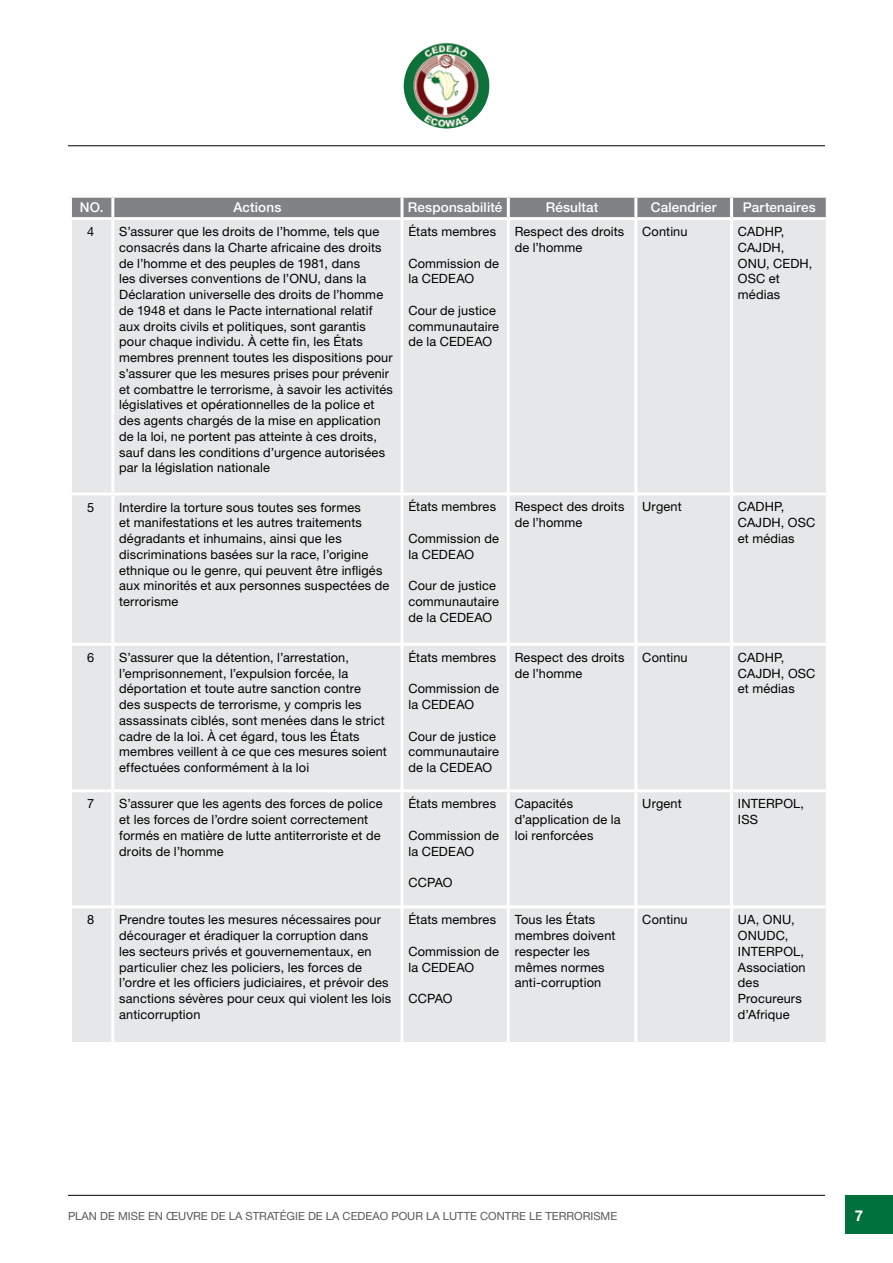
<style>
.page{position:relative;width:893px;height:1263px;background:#fff}
.page>*{position:absolute;margin:0;border:0;box-sizing:border-box;transform-origin:0 0}
.t1{font:700 15px "Helvetica Neue LT Std";color:#fff}
.t2{font:500 13.5px "Helvetica Neue LT Std";letter-spacing:.01em;color:#fff}
.t3{font:12.75px/15.8px "Helvetica Neue LT Std";letter-spacing:.01em;color:#000}
.t4{font:11.25px "Helvetica Neue LT Std";color:#58595b}
</style>
<div class="page">
<div style="left:845px;top:1195px;width:48px;height:38px;background:#00703c"></div>
<hr style="left:68px;top:1195px;width:757px;height:1px;background:#000">
<hr style="left:68px;top:145px;width:757px;height:1px;background:#000">
<img style="left:403px;top:43px;width:41px;height:73px">
<div style="left:72px;top:198px;width:754px;height:19px;background:#808285"></div>
<div style="left:72px;top:220px;width:754px;height:822px;background:#e6e7e8"></div>
<hr style="left:111px;top:198px;width:3px;height:19px;background:#fff">
<hr style="left:400px;top:198px;width:3px;height:19px;background:#fff">
<hr style="left:507px;top:198px;width:3px;height:19px;background:#fff">
<hr style="left:634px;top:198px;width:3px;height:19px;background:#fff">
<hr style="left:730px;top:198px;width:3px;height:19px;background:#fff">
<hr style="left:111px;top:220px;width:3px;height:272px;background:#fff">
<hr style="left:400px;top:220px;width:3px;height:272px;background:#fff">
<hr style="left:507px;top:220px;width:3px;height:272px;background:#fff">
<hr style="left:634px;top:220px;width:3px;height:272px;background:#fff">
<hr style="left:730px;top:220px;width:3px;height:272px;background:#fff">
<hr style="left:69px;top:492px;width:44px;height:3px;background:#fff">
<hr style="left:113px;top:492px;width:289px;height:3px;background:#fff">
<hr style="left:111px;top:495px;width:3px;height:148px;background:#fff">
<hr style="left:402px;top:492px;width:106px;height:3px;background:#fff">
<hr style="left:400px;top:495px;width:3px;height:148px;background:#fff">
<hr style="left:508px;top:492px;width:128px;height:3px;background:#fff">
<hr style="left:507px;top:495px;width:3px;height:148px;background:#fff">
<hr style="left:636px;top:492px;width:96px;height:3px;background:#fff">
<hr style="left:634px;top:495px;width:3px;height:148px;background:#fff">
<hr style="left:732px;top:492px;width:97px;height:3px;background:#fff">
<hr style="left:730px;top:495px;width:3px;height:148px;background:#fff">
<hr style="left:69px;top:643px;width:44px;height:3px;background:#fff">
<hr style="left:113px;top:643px;width:289px;height:3px;background:#fff">
<hr style="left:111px;top:646px;width:3px;height:143px;background:#fff">
<hr style="left:402px;top:643px;width:106px;height:3px;background:#fff">
<hr style="left:400px;top:646px;width:3px;height:143px;background:#fff">
<hr style="left:508px;top:643px;width:128px;height:3px;background:#fff">
<hr style="left:507px;top:646px;width:3px;height:143px;background:#fff">
<hr style="left:636px;top:643px;width:96px;height:3px;background:#fff">
<hr style="left:634px;top:646px;width:3px;height:143px;background:#fff">
<hr style="left:732px;top:643px;width:97px;height:3px;background:#fff">
<hr style="left:730px;top:646px;width:3px;height:143px;background:#fff">
<hr style="left:69px;top:789px;width:44px;height:3px;background:#fff">
<hr style="left:113px;top:789px;width:289px;height:3px;background:#fff">
<hr style="left:111px;top:792px;width:3px;height:113px;background:#fff">
<hr style="left:402px;top:789px;width:106px;height:3px;background:#fff">
<hr style="left:400px;top:792px;width:3px;height:113px;background:#fff">
<hr style="left:508px;top:789px;width:128px;height:3px;background:#fff">
<hr style="left:507px;top:792px;width:3px;height:113px;background:#fff">
<hr style="left:636px;top:789px;width:96px;height:3px;background:#fff">
<hr style="left:634px;top:792px;width:3px;height:113px;background:#fff">
<hr style="left:732px;top:789px;width:97px;height:3px;background:#fff">
<hr style="left:730px;top:792px;width:3px;height:113px;background:#fff">
<hr style="left:69px;top:905px;width:44px;height:3px;background:#fff">
<hr style="left:113px;top:905px;width:289px;height:3px;background:#fff">
<hr style="left:111px;top:908px;width:3px;height:134px;background:#fff">
<hr style="left:402px;top:905px;width:106px;height:3px;background:#fff">
<hr style="left:400px;top:908px;width:3px;height:134px;background:#fff">
<hr style="left:508px;top:905px;width:128px;height:3px;background:#fff">
<hr style="left:507px;top:908px;width:3px;height:134px;background:#fff">
<hr style="left:636px;top:905px;width:96px;height:3px;background:#fff">
<hr style="left:634px;top:908px;width:3px;height:134px;background:#fff">
<hr style="left:732px;top:905px;width:97px;height:3px;background:#fff">
<hr style="left:730px;top:908px;width:3px;height:134px;background:#fff">
<p class="t2" style="left:80px;top:199px;width:25px">NO.</p>
<p class="t2" style="left:233px;top:199px;width:49px">Actions</p>
<p class="t2" style="left:408px;top:199px;width:96px">Responsabilité</p>
<p class="t2" style="left:546px;top:199px;width:54px">Résultat</p>
<p class="t2" style="left:651px;top:199px;width:67px">Calendrier</p>
<p class="t2" style="left:743px;top:199px;width:74px">Partenaires</p>
<p class="t3" style="left:87px;top:224px;width:9px">4</p>
<p class="t3" style="left:119px;top:224px;width:264px">S’assurer que les droits de l’homme, tels que consacrés dans la Charte africaine des droits de l’homme et des peuples de 1981, dans<br>les diverses conventions de l’ONU</p>
<p class="t3" style="left:408px;top:224px;width:89px">États membres</p>
<p class="t3" style="left:408px;top:255px;width:92px">Commission de la CEDEAO</p>
<p class="t3" style="left:408px;top:302px;width:92px">Cour de justice communautaire de la CEDEAO</p>
<p class="t3" style="left:515px;top:224px;width:111px">Respect des droits de l’homme</p>
<p class="t3" style="left:642px;top:224px;width:47px">Continu</p>
<p class="t3" style="left:738px;top:224px;width:10px">CAD</p>
<p class="t3" style="left:738px;top:224px;width:48px;text-align:justify;text-indent:27px">HP, CAJDH, ONU</p>
<p class="t3" style="left:766px;top:255px;width:17px">, CED</p>
<p class="t3" style="left:800px;top:255px;width:14px">H,</p>
<p class="t3" style="left:738px;top:271px;width:10px">OSC</p>
<p class="t3" style="left:119px;top:271px;width:275px;text-indent:198px">, dans la Déclaration universelle des droits de l’homme de 1948 et dans le Pacte international relatif aux droits civils et politiques, sont garantis pour chaque individu. À cette fin, les États membres prennent toutes les dispositions pour s’assurer que les mesures prises pour prévenir et combattre le terrorisme, à savoir les activités législatives et opérationnelles de la police et des agents chargés de la mise en application de la loi, ne portent pas atteinte à ces droits, sauf dans les conditions d’urgence autorisées par la législation nationale</p>
<p class="t3" style="left:738px;top:271px;width:44px;text-align:right">et médias</p>
<p class="t3" style="left:87px;top:499px;width:9px">5</p>
<p class="t3" style="left:119px;top:499px;width:271px">I nterdire la torture sous toutes ses formes<br>et manifestations et les autres traitements dégradants et inhumains, ainsi que les discriminations basées sur la race, l’origine ethnique ou le genre, qui peuvent être infligés aux minorités et aux personnes suspectées de terrorisme</p>
<p class="t3" style="left:408px;top:499px;width:89px">États membres</p>
<p class="t3" style="left:408px;top:530px;width:92px">Commission de la CEDEAO</p>
<p class="t3" style="left:408px;top:578px;width:92px">Cour de justice communautaire de la CEDEAO</p>
<p class="t3" style="left:87px;top:649px;width:9px">6</p>
<p class="t3" style="left:119px;top:649px;width:269px">S’assurer que la détention, l’arrestation, l’emprisonnement, l’expulsion forcée, la déportation et toute autre sanction contre<br>des suspects de terrorisme, y compris les assassinats ciblés, sont menées dans le strict cadre de la loi. À cet égard, tous les États membres veillent à ce que ces mesures soient effectuées conformément à la loi</p>
<p class="t3" style="left:408px;top:649px;width:89px">États membres</p>
<p class="t3" style="left:408px;top:681px;width:92px">Commission de la CEDEAO</p>
<p class="t3" style="left:408px;top:728px;width:92px">Cour de justice communautaire de la CEDEAO</p>
<p class="t3" style="left:87px;top:796px;width:9px">7</p>
<p class="t3" style="left:119px;top:796px;width:265px">S’assurer que les agents des forces de police et les forces de l’ordre soient correctement formés en matière de lutte antiterroriste et de droits de l’homme</p>
<p class="t3" style="left:408px;top:796px;width:89px">États membres</p>
<p class="t3" style="left:408px;top:827px;width:92px">Commission de la CEDEAO</p>
<p class="t3" style="left:408px;top:874px;width:37px">CC PAO</p>
<p class="t3" style="left:87px;top:912px;width:9px">8</p>
<p class="t3" style="left:119px;top:912px;width:274px">Prendre toutes les mesures nécessaires pour décourager et éradiquer la corruption dans<br>les secteurs privés et gouvernementaux, en particulier chez les policiers, les forces de l’ordre et les officiers judiciaires, et prévoir des sanctions sévères pour ceux qui violent les lois anticorruption</p>
<p class="t3" style="left:408px;top:912px;width:89px">États membres</p>
<p class="t3" style="left:408px;top:943px;width:92px">Commission de la CEDEAO</p>
<p class="t3" style="left:408px;top:990px;width:37px">CC PAO</p>
<p class="t3" style="left:515px;top:499px;width:111px">Respect des droits de l’homme</p>
<p class="t3" style="left:642px;top:499px;width:41px">Urgent</p>
<p class="t3" style="left:738px;top:499px;width:10px">CAD</p>
<p class="t3" style="left:738px;top:499px;width:60px;text-indent:27px">HP,<br>CAJDH, OSC et médias</p>
<p class="t3" style="left:515px;top:649px;width:111px">Respect des droits de l’homme</p>
<p class="t3" style="left:642px;top:649px;width:47px">Continu</p>
<p class="t3" style="left:738px;top:649px;width:10px">CAD</p>
<p class="t3" style="left:738px;top:649px;width:60px;text-indent:27px">HP,<br>CAJDH, OSC et médias</p>
<p class="t3" style="left:515px;top:796px;width:107px">Capacités d’application de la loi renforcées</p>
<p class="t3" style="left:642px;top:796px;width:41px">Urgent</p>
<p class="t3" style="left:738px;top:796px;width:9px">INTER</p>
<p class="t3" style="left:775px;top:796px;width:31px">POL,</p>
<p class="t3" style="left:738px;top:811px;width:8px">ISS</p>
<p class="t3" style="left:515px;top:912px;width:102px">Tous les États membres doivent respecter les mêmes normes anti-corruption</p>
<p class="t3" style="left:642px;top:912px;width:47px">Continu</p>
<p class="t3" style="left:738px;top:912px;width:35px">UA , ONU</p>
<p class="t3" style="left:791px;top:912px;width:5px">,</p>
<p class="t3" style="left:738px;top:927px;width:11px">ONUDC</p>
<p class="t3" style="left:785px;top:927px;width:5px">,</p>
<p class="t3" style="left:738px;top:943px;width:69px;text-indent:37px">POL,<br>Association des<br>Procureurs d’Afrique</p>
<p class="t3" style="left:738px;top:943px;width:9px">INTER</p>
<p class="t4" style="left:68px;top:1210px;width:551px">Plan de mise en œuvre de la stratégie de la cedeao pour la lutte contre le terrorisme</p>
<p class="t1" style="left:855px;top:1206px;width:10px">7</p>
</div>
